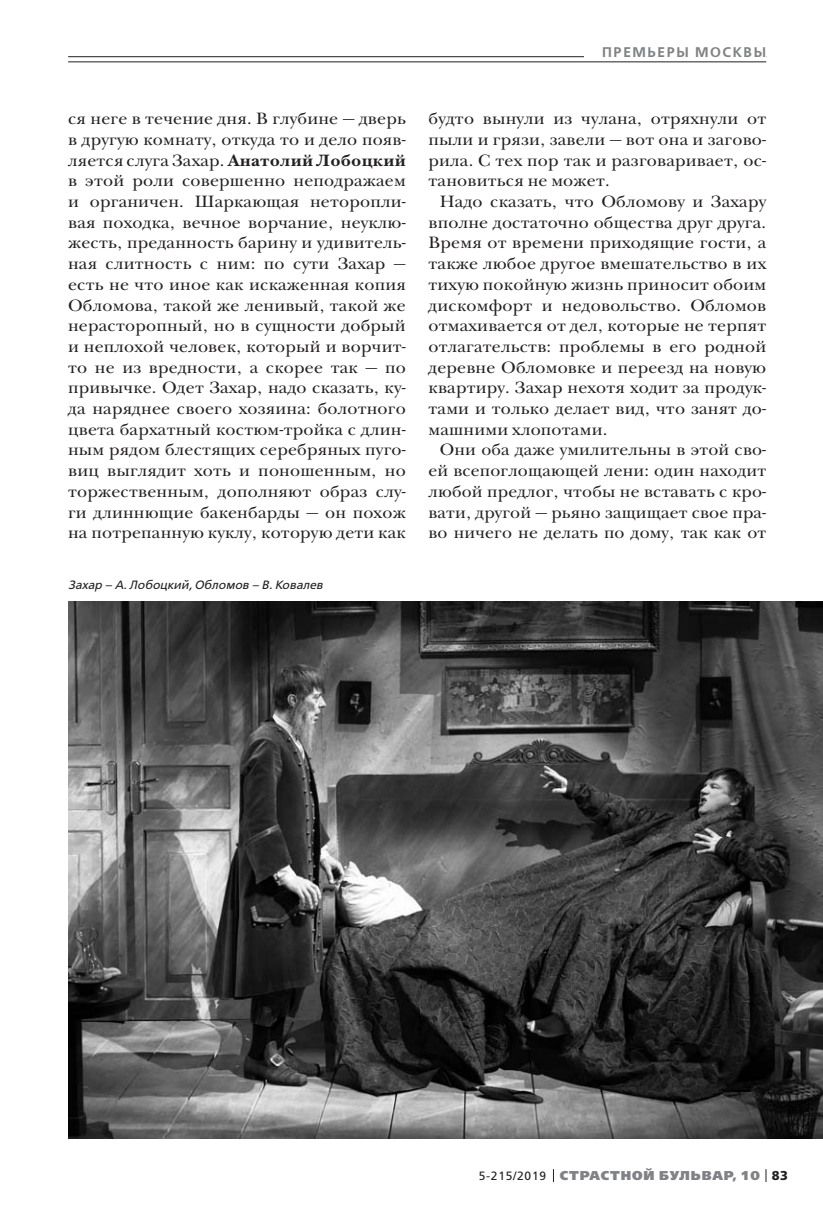
<style>
.page{position:relative;width:823px;height:1219px;background:#fff}
.page>*{position:absolute;margin:0;border:0;box-sizing:border-box;transform-origin:0 0}
.t1{font:17px/20.6px "New Baskerville ITC";letter-spacing:.01em;color:#231f20;text-align:justify;scale:1.04 1}
.t2{font:17px/20.6px "New Baskerville ITC";letter-spacing:.01em;color:#231f20;text-align:justify}
.t3{font:600 14px "Free Set";letter-spacing:.11em;color:#808285}
.t4{font:800 12.8px "Free Set";letter-spacing:.07em;color:#808285}
.t5{font:italic 12px "Free Set";color:#231f20}
.s1{font-weight:700}
.s2{font-weight:400;font-size:12px;color:#231f20}
.s3{font-weight:700;color:#231f20}
</style>
<div class="page">
<svg style="left:765px;top:1169px;width:1px;height:13px"></svg>
<hr style="left:68px;top:56px;width:697px;height:1px;background:#231f20">
<div style="left:584px;top:41px;width:181px;height:21px;background:#fff"></div>
<hr style="left:68px;top:62px;width:697px;height:1px;background:#231f20">
<img style="left:68px;top:601px;width:754px;height:538px">
<p class="t3" style="left:602px;top:45px;width:165px">ПРЕМЬЕРЫ МОСКВЫ</p>
<p class="t1" style="left:68px;top:110px;width:326px">ся неге в течение дня. В глубине — дверь в другую комнату, откуда то и дело появ&shy;ляется слуга Захар. <span class="s1">Анатолий Лобоцкий </span>в этой роли совершенно неподражаем и органичен. Шаркающая неторопли&shy;вая походка, вечное ворчание, неуклю&shy;жесть, преданность барину и удивитель&shy;ная слитность с ним: по сути Захар — есть не что иное как искаженная копия Обломова, такой же ленивый, такой же нерасторопный, но в сущности добрый и неплохой человек, который и ворчит&shy;то не из вредности, а скорее так — по привычке. Одет Захар, надо сказать, ку&shy;да наряднее своего хозяина: болотного цвета бархатный костюм-тройка с длин&shy;ным рядом блестящих серебряных пуго&shy;виц выглядит хоть и поношенным, но торжественным, дополняют образ слу&shy;ги длиннющие бакенбарды — он похож на потрепанную куклу, которую дети как</p>
<p class="t1" style="left:428px;top:110px;width:326px">будто вынули из чулана, отряхнули от пыли и грязи, завели — вот она и загово&shy;рила. С тех пор так и разговаривает, ос&shy;тановиться не может.</p>
<p class="t1" style="left:428px;top:193px;width:326px;text-indent:11px">Надо сказать, что Обломову и Захару вполне достаточно общества друг друга.<br>Время от времени приходящие гости, а также любое другое вмешательство в их тихую покойную жизнь приносит обоим дискомфорт и недовольство. Обломов отмахивается от дел, которые не терпят отлагательств: проблемы в его родной деревне Обломовке и переезд на новую квартиру. Захар нехотя ходит за продук&shy;тами и только делает вид, что занят до&shy;машними хлопотами.</p>
<p class="t2" style="left:428px;top:441px;width:339px;text-indent:11px">Они оба даже умилительны в этой сво&shy;ей всепоглощающей лени: один находит любой предлог, чтобы не вставать с кро&shy;вати, другой — рьяно защищает свое пра&shy;во ничего не делать по дому, так как от</p>
<p class="t5" style="left:68px;top:579px;width:256px">Захар – А. Лобоцкий, Обломов – В. Ковалев</p>
<p class="t4" style="left:478px;top:1169px;width:310px"><span class="s2">5-215/2019</span> СТРАСТНОЙ БУЛЬВАР, 10 <span class="s3">83</span></p>
</div>
